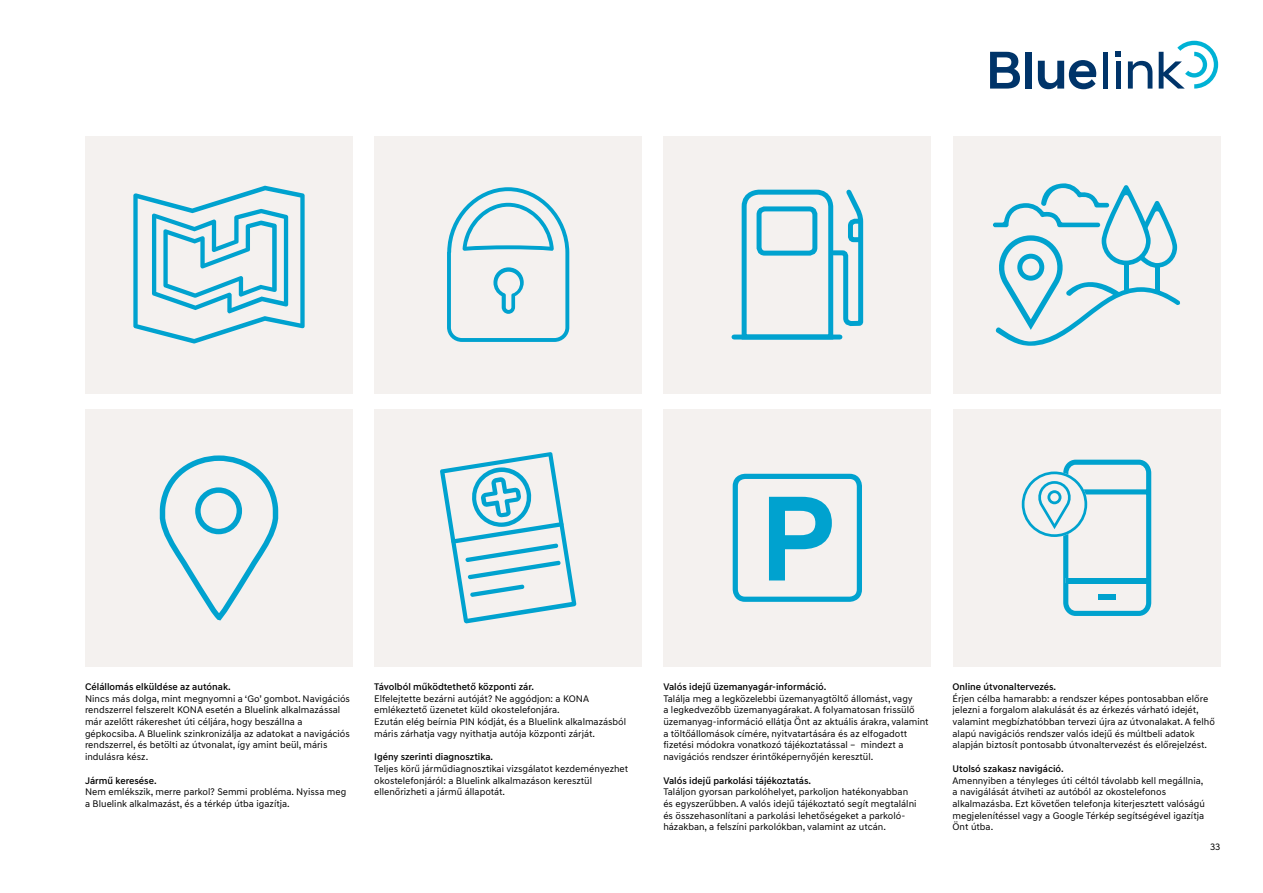
<style>
.page{position:relative;width:1263px;height:893px;background:#fff}
.page>*{position:absolute;margin:0;border:0;box-sizing:border-box;transform-origin:0 0}
.t1{font:500 123.15px "Hyundai Sans Head";color:#00a2cf}
.t2{font:9.75px/11.7px "Hyundai Sans Text";color:#000}
.t3{font:500 9.75px "Hyundai Sans Text";color:#000}
</style>
<div class="page">
<div style="left:85px;top:136px;width:268px;height:257px;background:#f4f1ef"></div>
<svg style="left:133px;top:186px;width:172px;height:157px"></svg>
<div style="left:374px;top:136px;width:268px;height:257px;background:#f4f1ef"></div>
<svg style="left:447px;top:187px;width:122px;height:155px"></svg>
<div style="left:663px;top:136px;width:268px;height:257px;background:#f4f1ef"></div>
<hr style="left:734px;top:335px;width:106px;height:4px;background:#00a2cf">
<svg style="left:739px;top:190px;width:124px;height:149px"></svg>
<div style="left:952px;top:136px;width:268px;height:257px;background:#f4f1ef"></div>
<svg style="left:993px;top:183px;width:187px;height:163px"></svg>
<div style="left:1017px;top:254px;width:27px;height:27px;border:5px solid #00a2ce;border-radius:50%"></div>
<div style="left:663px;top:409px;width:268px;height:257px;background:#f4f1ef"></div>
<div style="left:733px;top:474px;width:129px;height:128px;border:5px solid #00a2cf;border-radius:10px"></div>
<div style="left:952px;top:409px;width:268px;height:257px;background:#f4f1ef"></div>
<svg style="left:1022px;top:460px;width:129px;height:156px"></svg>
<div style="left:374px;top:409px;width:268px;height:257px;background:#f4f1ef"></div>
<svg style="left:440px;top:452px;width:136px;height:171px"></svg>
<div style="left:85px;top:409px;width:268px;height:257px;background:#f4f1ef"></div>
<svg style="left:160px;top:455px;width:118px;height:165px"></svg>
<div style="left:195px;top:487px;width:47px;height:47px;border:5px solid #00a2cf;border-radius:50%"></div>
<div style="left:1025px;top:52px;width:7px;height:37px;background:#003469"></div>
<svg style="left:1038px;top:60px;width:58px;height:29px"></svg>
<svg style="left:990px;top:52px;width:30px;height:37px"></svg>
<div style="left:1103px;top:52px;width:5px;height:37px;background:#003469"></div>
<div style="left:1116px;top:61px;width:5px;height:28px;background:#003469"></div>
<svg style="left:1116px;top:52px;width:5px;height:5px"></svg>
<svg style="left:1128px;top:61px;width:24px;height:28px"></svg>
<svg style="left:1159px;top:41px;width:59px;height:48px"></svg>
<h1 class="t1" style="left:760px;top:465px;width:76px">P</h1>
<p class="t3" style="left:85px;top:681px;width:147px">Célállomás elküldése az autónak.</p>
<p class="t2" style="left:85px;top:692px;width:266px">Nincs más dolga, mint megnyomni a ‘Go’ gombot. Navigációs rendszerrel felszerelt KONA esetén a Bluelink alkalmazással már azelőtt rákereshet úti céljára, hogy beszállna a gépkocsiba. A Bluelink szinkronizálja az adatokat a navigációs rendszerrel, és betölti az útvonalat, így amint beül, máris indulásra kész.</p>
<p class="t3" style="left:85px;top:774px;width:73px">Jármű keresése.</p>
<p class="t2" style="left:85px;top:786px;width:263px">Nem emlékszik, merre parkol? Semmi probléma. Nyissa meg a Bluelink alkalmazást, és a térkép útba igazítja.</p>
<p class="t3" style="left:374px;top:681px;width:161px">Távolból működtethető központi zár.</p>
<p class="t2" style="left:374px;top:692px;width:253px">Elfelejtette bezárni autóját? Ne aggódjon: a KONA emlékeztető üzenetet küld okostelefonjára.<br>Ezután elég beírnia PIN kódját, és a Bluelink alkalmazásból máris zárhatja vagy nyithatja autója központi zárját.</p>
<p class="t3" style="left:374px;top:751px;width:120px">Igény szerinti diagnosztika.</p>
<p class="t2" style="left:374px;top:763px;width:255px">Teljes körű járműdiagnosztikai vizsgálatot kezdeményezhet okostelefonjáról: a Bluelink alkalmazáson keresztül ellenőrizheti a jármű állapotát.</p>
<p class="t3" style="left:663px;top:681px;width:165px">Valós idejű üzemanyagár-információ.</p>
<p class="t2" style="left:663px;top:692px;width:267px">Találja meg a legközelebbi üzemanyagtöltő állomást, vagy<br>a legkedvezőbb üzemanyagárakat. A folyamatosan frissülő üzemanyag-információ ellátja Önt az aktuális árakra, valamint a töltőállomások címére, nyitvatartására és az elfogadott fizetési módokra vonatkozó tájékoztatással – mindezt a navigációs rendszer érintőképernyőjén keresztül.</p>
<p class="t3" style="left:663px;top:774px;width:149px">Valós idejű parkolási tájékoztatás.</p>
<p class="t2" style="left:663px;top:786px;width:255px">Találjon gyorsan parkolóhelyet, parkoljon hatékonyabban és egyszerűbben. A valós idejű tájékoztató segít megtalálni és összehasonlítani a parkolási lehetőségeket a parkoló&shy;házakban, a felszíni parkolókban, valamint az utcán.</p>
<p class="t3" style="left:952px;top:681px;width:105px">Online útvonaltervezés.</p>
<p class="t2" style="left:952px;top:692px;width:264px">Érjen célba hamarabb: a rendszer képes pontosabban előre jelezni a forgalom alakulását és az érkezés várható idejét, valamint megbízhatóbban tervezi újra az útvonalakat. A felhő alapú navigációs rendszer valós idejű és múltbeli adatok alapján biztosít pontosabb útvonaltervezést és előrejelzést.</p>
<p class="t3" style="left:952px;top:762px;width:113px">Utolsó szakasz navigáció.</p>
<p class="t2" style="left:952px;top:774px;width:254px">Amennyiben a tényleges úti céltól távolabb kell megállnia, a navigálását átviheti az autóból az okostelefonos alkalmazásba. Ezt követően telefonja kiterjesztett valóságú megjelenítéssel vagy a Google Térkép segítségével igazítja Önt útba.</p>
<p class="t2" style="left:1210px;top:841px;width:12px">33</p>
</div>
